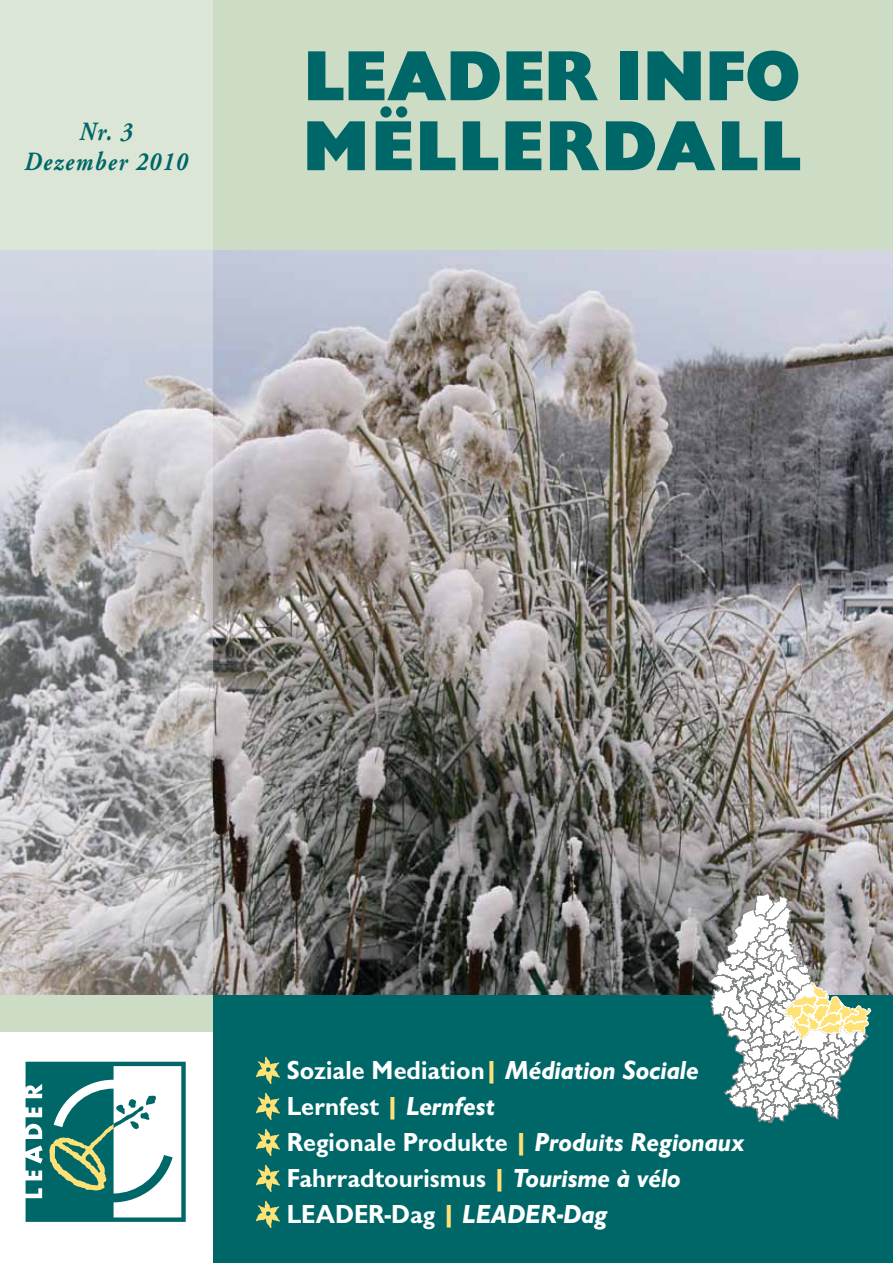
<style>
.page{position:relative;width:893px;height:1263px;background:#fff}
.page>*{position:absolute;margin:0;border:0;box-sizing:border-box;transform-origin:0 0}
.t1{font:800 73.2px/69.9px "Chantilly";letter-spacing:.01em;color:#006769}
.t2{font:700 27px/36px "Chantilly";color:#fff}
.t3{font:italic 700 26.25px/30px "Adobe Garamond Pro";letter-spacing:.075em;color:#006769;text-align:center;scale:.85 1}
.s1{font-style:italic;color:#ffe276}
.s2{font-style:italic}
</style>
<div class="page">
<img style="left:213px;top:250px;width:680px;height:745px">
<div style="left:0;top:0;width:893px;height:250px;background:#cddcc5"></div>
<div style="left:0;top:995px;width:893px;height:268px;background:#006769"></div>
<img style="left:256px;top:1056px;width:24px;height:29px">
<img style="left:256px;top:1092px;width:24px;height:29px">
<img style="left:256px;top:1128px;width:24px;height:29px">
<img style="left:256px;top:1164px;width:24px;height:29px">
<img style="left:256px;top:1200px;width:24px;height:29px">
<svg style="left:0;top:0;width:213px;height:995px;background:#c0c2c2"></svg>
<div style="left:0;top:1030px;width:213px;height:233px;background:#fff"></div>
<div style="left:0;top:995px;width:213px;height:37px;background:#cddcc5"></div>
<svg style="left:26px;top:1062px;width:160px;height:160px"></svg>
<svg style="left:710px;top:893px;width:161px;height:230px"></svg>
<p class="t3" style="left:24px;top:117px;width:193px">Nr. 3<br>Dezember 2010</p>
<h1 class="t1" style="left:303px;top:41px;width:499px">LEADER INFO<br>MËLLERDALL</h1>
<p class="t2" style="left:287px;top:1052px;width:460px">Soziale Mediation<span class="s1">|</span> <span class="s2">Médiation Sociale<br></span>Lernfest <span class="s1">|</span> <span class="s2">Lernfest<br></span>Regionale Produkte <span class="s1">|</span> <span class="s2">Produits Regionaux<br></span>Fahrradtourismus <span class="s1">|</span> <span class="s2">Tourisme à vélo<br></span>LEADER-Dag <span class="s1">|</span> <span class="s2">LEADER-Dag</span></p>
</div>
